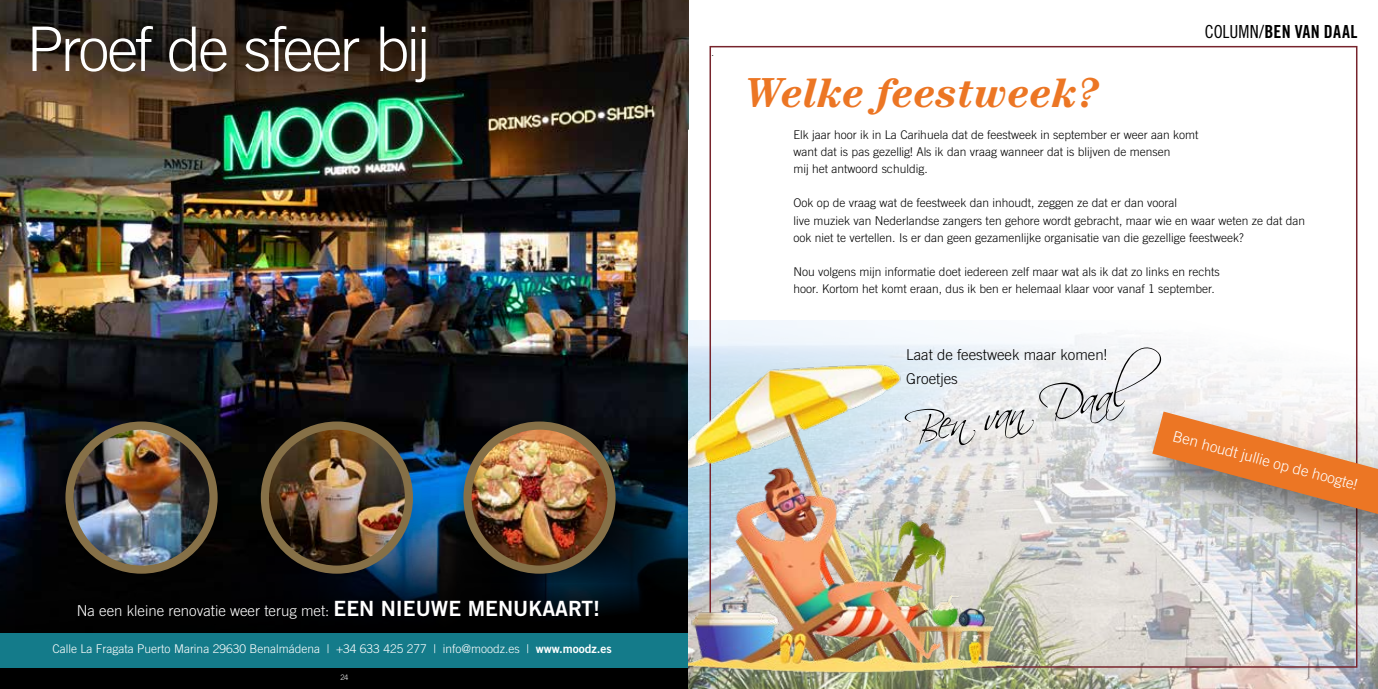
<style>
.page{position:relative;width:1378px;height:689px;background:#fff}
.page>*{position:absolute;margin:0;border:0;box-sizing:border-box;transform-origin:0 0}
.t1{font:300 61.5px "Trade Gothic LT Std";letter-spacing:-.045em;color:#fff}
.t2{font:45px "Scriptina";color:#000}
.t3{font:italic 700 42px "Century Std";color:#ec7624}
.t4{font:18px "Trade Gothic LT Std Bd Cn 20";letter-spacing:.01em;color:#000}
.t5{font:300 15px "Trade Gothic LT Std";color:#fff}
.t6{font:300 15px/24px "Trade Gothic LT Std";color:#000}
.t7{font:300 12px/17px "Trade Gothic LT Std";color:#000}
.t8{font:300 12px "Trade Gothic LT Std";color:#fff}
.t9{font:italic 300 12px "Glypha LT Std";color:#000}
.t10{font:300 7.5px "Trade Gothic LT Std";color:#fff}
.s1{font-family:"Trade Gothic LT Std Bd 2";font-weight:400;font-size:21px}
.s2{font-family:"Trade Gothic LT Std Bd 2";font-weight:400}
.s3{font-family:"Trade Gothic LT Std Cn 18"}
</style>
<div class="page">
<div style="left:0;top:480px;width:689px;height:209px;background:#000"></div>
<img style="left:0;top:0;width:689px;height:460px">
<svg style="left:0;top:460px;width:689px;height:174px"></svg>
<div style="left:0;top:634px;width:689px;height:34px;background:#147b8a"></div>
<svg style="left:456px;top:472px;width:220px;height:111px"></svg>
<img style="left:265px;top:425px;width:144px;height:141px">
<div style="left:261px;top:421px;width:152px;height:153px;border:8px solid #867047;border-radius:50%"></div>
<img style="left:70px;top:425px;width:144px;height:144px;border-radius:72px">
<div style="left:65px;top:421px;width:153px;height:153px;border:8px solid #867047;border-radius:50%"></div>
<img style="left:467px;top:425px;width:144px;height:144px;border-radius:72px">
<div style="left:463px;top:421px;width:152px;height:153px;border:8px solid #867047;border-radius:50%"></div>
<svg style="left:1056px;top:59px;width:322px;height:630px"></svg>
<div style="left:1130px;top:402px;width:248px;height:168px;background:#000;opacity:.52"></div>
<svg style="left:1152px;top:411px;width:226px;height:103px;background:#d6a481"></svg>
<img style="left:689px;top:319px;width:367px;height:370px">
<h1 class="t1" style="left:26px;top:13px;width:405px">Proef de sfeer bij</h1>
<p class="t5" style="left:77px;top:601px;width:525px">Na een kleine renovatie weer terug met: <span class="s1">EEN NIEUWE MENUKAART!</span></p>
<p class="t8" style="left:53px;top:641px;width:560px">Calle La Fragata Puerto Marina 29630 Benalmádena | +34 633 425 277 | info@moodz.es | <span class="s2">www.moodz.es</span></p>
<p class="t10" style="left:340px;top:672px;width:9px">24</p>
<p class="t9" style="left:711px;top:45px;width:4px">.</p>
<h3 class="t3" style="left:745px;top:68px;width:356px">Welke feestweek?</h3>
<h3 class="t4" style="left:1204px;top:21px;width:154px"><span class="s3">COLUMN/</span>BEN VAN DAAL</h3>
<p class="t7" style="left:793px;top:127px;width:406px">Elk jaar hoor ik in La Carihuela dat de feestweek in september er weer aan komt want dat is pas gezellig! Als ik dan vraag wanneer dat is blijven de mensen<br>mij het antwoord schuldig.</p>
<p class="t7" style="left:793px;top:195px;width:513px">Ook op de vraag wat de feestweek dan inhoudt, zeggen ze dat er dan vooral<br>live muziek van Nederlandse zangers ten gehore wordt gebracht, maar wie en waar weten ze dat dan ook niet te vertellen. Is er dan geen gezamenlijke organisatie van die gezellige feestweek?</p>
<p class="t7" style="left:793px;top:263px;width:428px">Nou volgens mijn informatie doet iedereen zelf maar wat als ik dat zo links en rechts hoor. Kortom het komt eraan, dus ik ben er helemaal klaar voor vanaf 1 september.</p>
<h2 class="t2" style="left:901px;top:403px;width:225px;rotate:-10deg">Ben van Daal</h2>
<p class="t6" style="left:906px;top:342px;width:202px">Laat de feestweek maar komen!<br>Groetjes</p>
<p class="t5" style="left:1175px;top:427px;width:192px;rotate:15deg">Ben houdt jullie op de hoogte!</p>
</div>
